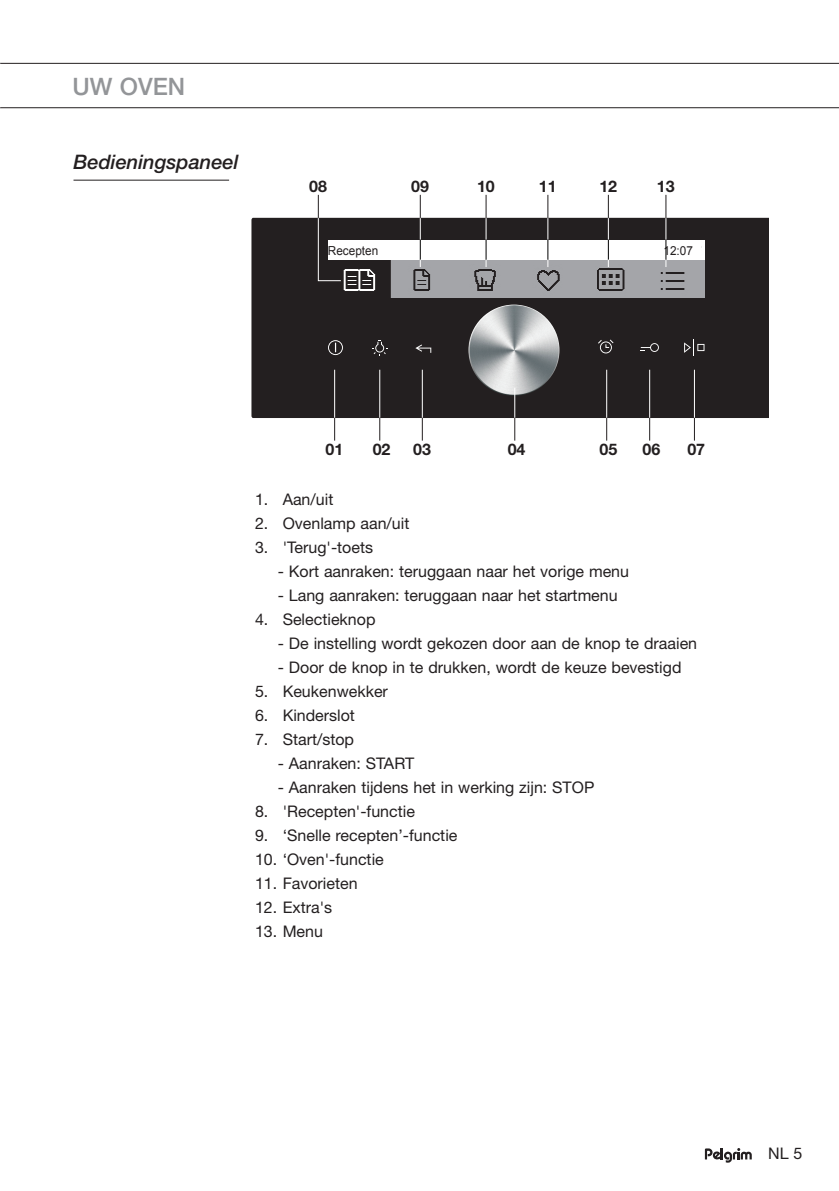
<style>
.page{position:relative;width:839px;height:1191px;background:#fff}
.page>*{position:absolute;margin:0;border:0;box-sizing:border-box;transform-origin:0 0}
.t1{font:500 24px "Helvetica Neue";color:#939598}
.t2{font:italic 500 20px "Helvetica Neue";color:#231f20}
.t3{font:16px "Helvetica Neue";color:#231f20}
.t4{font:700 16px "Helvetica Neue";color:#231f20}
.t5{font:12.4px "Arial";color:#231f20;scale:.95 1}
</style>
<div class="page">
<hr style="left:0;top:63px;width:838px;height:1px;background:#231f20">
<hr style="left:0;top:107px;width:838px;height:1px;background:#231f20">
<svg style="left:704px;top:1148px;width:47px;height:14px"></svg>
<hr style="left:73px;top:180px;width:156px;height:1px;background:#231f20">
<div style="left:251px;top:218px;width:517px;height:200px;background:#231f20"></div>
<svg style="left:328px;top:340px;width:15px;height:15px"></svg>
<svg style="left:371px;top:340px;width:17px;height:16px"></svg>
<svg style="left:415px;top:344px;width:16px;height:9px"></svg>
<svg style="left:640px;top:343px;width:18px;height:9px"></svg>
<svg style="left:597px;top:339px;width:16px;height:14px"></svg>
<svg style="left:684px;top:339px;width:20px;height:16px"></svg>
<img style="left:468px;top:304px;width:91px;height:91px;border-radius:46px">
<img style="left:328px;top:240px;width:376px;height:57px">
<svg style="left:693px;top:417px;width:1px;height:23px"></svg>
<hr style="left:693px;top:369px;width:1px;height:48px;background:#fff">
<svg style="left:649px;top:417px;width:1px;height:23px"></svg>
<hr style="left:649px;top:369px;width:1px;height:48px;background:#fff">
<svg style="left:606px;top:417px;width:1px;height:23px"></svg>
<hr style="left:606px;top:369px;width:1px;height:48px;background:#fff">
<svg style="left:514px;top:388px;width:1px;height:52px"></svg>
<svg style="left:421px;top:417px;width:1px;height:23px"></svg>
<hr style="left:421px;top:369px;width:1px;height:48px;background:#fff">
<svg style="left:379px;top:417px;width:1px;height:23px"></svg>
<hr style="left:379px;top:369px;width:1px;height:48px;background:#fff">
<svg style="left:334px;top:417px;width:1px;height:23px"></svg>
<hr style="left:334px;top:369px;width:1px;height:48px;background:#fff">
<div style="left:328px;top:241px;width:372px;height:18px;background:#fff"></div>
<svg style="left:317px;top:195px;width:25px;height:87px"></svg>
<svg style="left:419px;top:195px;width:1px;height:72px"></svg>
<svg style="left:485px;top:195px;width:1px;height:72px"></svg>
<svg style="left:547px;top:195px;width:1px;height:72px"></svg>
<svg style="left:607px;top:195px;width:1px;height:72px"></svg>
<svg style="left:665px;top:195px;width:1px;height:72px"></svg>
<h1 class="t1" style="left:72px;top:72px;width:114px">UW OVEN</h1>
<p class="t2" style="left:73px;top:150px;width:166px">Bedieningspaneel</p>
<p class="t4" style="left:309px;top:176px;width:19px">08</p>
<p class="t4" style="left:411px;top:176px;width:19px">09</p>
<p class="t4" style="left:477px;top:176px;width:19px">10</p>
<p class="t4" style="left:538px;top:176px;width:19px">11</p>
<p class="t4" style="left:599px;top:176px;width:19px">12</p>
<p class="t4" style="left:656px;top:176px;width:19px">13</p>
<p class="t5" style="left:328px;top:242px;width:55px">Recepten</p>
<p class="t5" style="left:663px;top:242px;width:33px">12:07</p>
<p class="t4" style="left:325px;top:439px;width:19px">01</p>
<p class="t4" style="left:372px;top:439px;width:19px">02</p>
<p class="t4" style="left:413px;top:439px;width:19px">03</p>
<p class="t4" style="left:507px;top:439px;width:19px">04</p>
<p class="t4" style="left:599px;top:439px;width:19px">05</p>
<p class="t4" style="left:642px;top:439px;width:19px">06</p>
<p class="t4" style="left:687px;top:439px;width:19px">07</p>
<p class="t3" style="left:255px;top:489px;width:80px">1. Aan/uit</p>
<p class="t3" style="left:255px;top:513px;width:156px">2. Ovenlamp aan/uit</p>
<p class="t3" style="left:255px;top:537px;width:119px">3. 'Terug'-toets</p>
<p class="t3" style="left:278px;top:561px;width:353px">- Kort aanraken: teruggaan naar het vorige menu</p>
<p class="t3" style="left:278px;top:585px;width:341px">- Lang aanraken: teruggaan naar het startmenu</p>
<p class="t3" style="left:255px;top:609px;width:122px">4. Selectieknop</p>
<p class="t3" style="left:278px;top:633px;width:421px">- De instelling wordt gekozen door aan de knop te draaien</p>
<p class="t3" style="left:278px;top:657px;width:405px">- Door de knop in te drukken, wordt de keuze bevestigd</p>
<p class="t3" style="left:255px;top:681px;width:134px">5. Keukenwekker</p>
<p class="t3" style="left:255px;top:705px;width:101px">6. Kinderslot</p>
<p class="t3" style="left:255px;top:729px;width:100px">7. Start/stop</p>
<p class="t3" style="left:278px;top:753px;width:138px">- Aanraken: START</p>
<p class="t3" style="left:278px;top:777px;width:318px">- Aanraken tijdens het in werking zijn: STOP</p>
<p class="t3" style="left:255px;top:801px;width:161px">8. 'Recepten'-functie</p>
<p class="t3" style="left:255px;top:825px;width:204px">9. ‘Snelle recepten’-functie</p>
<p class="t3" style="left:255px;top:849px;width:130px">10. ‘Oven'-functie</p>
<p class="t3" style="left:255px;top:873px;width:104px">11. Favorieten</p>
<p class="t3" style="left:255px;top:897px;width:79px">12. Extra's</p>
<p class="t3" style="left:255px;top:921px;width:69px">13. Menu</p>
<p class="t3" style="left:767px;top:1143px;width:36px">NL 5</p>
</div>
